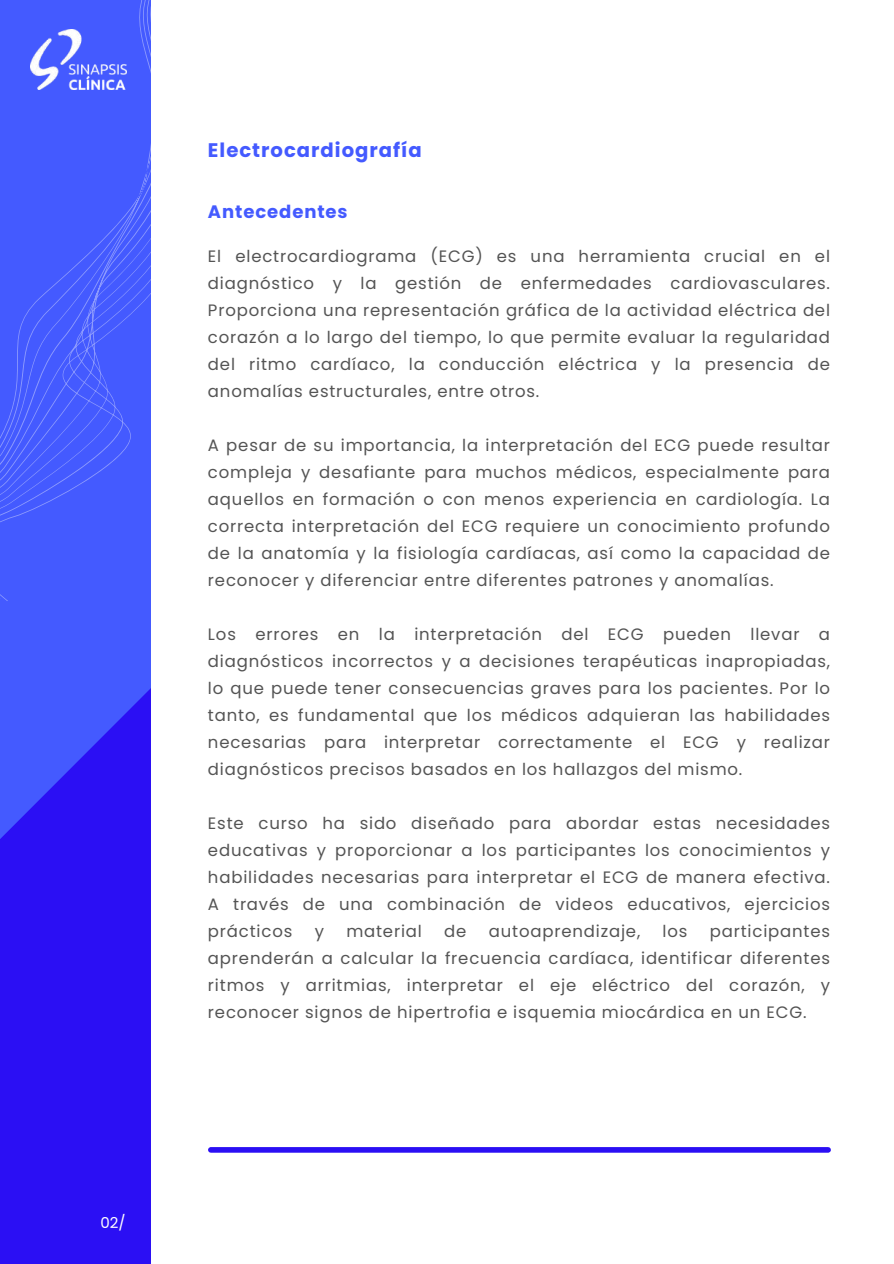
<style>
.page{position:relative;width:894px;height:1264px;background:#fff}
.page>*{position:absolute;margin:0;border:0;box-sizing:border-box;transform-origin:0 0}
.t1{font:700 19.65px "Poppins";letter-spacing:.05em;color:#445aff}
.t2{font:700 18px "Poppins";letter-spacing:.05em;color:#445aff}
.t3{font:16.5px/27px "Poppins";letter-spacing:.05em;color:#545454;text-align:justify}
.t4{font:15px "Poppins";color:#fff}
</style>
<div class="page">
<svg style="left:0;top:622px;width:151px;height:641px;background:#301ff6"></svg>
<div style="left:0;top:0;width:151px;height:622px;background:#445aff"></div>
<div style="left:211px;top:1147px;width:616px;height:5px;background:#2b0ff4"></div>
<img style="left:31px;top:30px;width:95px;height:59px">
<p class="t4" style="left:100px;top:1212px;width:27px">02/</p>
<p class="t1" style="left:208px;top:136px;width:215px">Electrocardiografía</p>
<p class="t2" style="left:208px;top:199px;width:141px">Antecedentes</p>
<p class="t3" style="left:208px;top:243px;width:623px">El electrocardiograma (ECG) es una herramienta crucial en el diagnóstico y la gestión de enfermedades cardiovasculares.<br>Proporciona una representación gráfica de la actividad eléctrica del corazón a lo largo del tiempo, lo que permite evaluar la regularidad del ritmo cardíaco, la conducción eléctrica y la presencia de anomalías estructurales, entre otros.</p>
<p class="t3" style="left:208px;top:432px;width:623px">A pesar de su importancia, la interpretación del ECG puede resultar compleja y desafiante para muchos médicos, especialmente para aquellos en formación o con menos experiencia en cardiología. La correcta interpretación del ECG requiere un conocimiento profundo de la anatomía y la fisiología cardíacas, así como la capacidad de reconocer y diferenciar entre diferentes patrones y anomalías.</p>
<p class="t3" style="left:208px;top:621px;width:623px">Los errores en la interpretación del ECG pueden llevar a diagnósticos incorrectos y a decisiones terapéuticas inapropiadas, lo que puede tener consecuencias graves para los pacientes. Por lo tanto, es fundamental que los médicos adquieran las habilidades necesarias para interpretar correctamente el ECG y realizar diagnósticos precisos basados en los hallazgos del mismo.</p>
<p class="t3" style="left:208px;top:810px;width:623px">Este curso ha sido diseñado para abordar estas necesidades educativas y proporcionar a los participantes los conocimientos y habilidades necesarias para interpretar el ECG de manera efectiva.<br>A través de una combinación de videos educativos, ejercicios prácticos</p>
<p class="t3" style="left:208px;top:918px;width:623px;text-indent:501px">participantes aprenderán a calcular la frecuencia cardíaca, identificar diferentes ritmos y arritmias, interpretar el eje eléctrico del corazón, y reconocer signos de hipertrofia e isquemia miocárdica en un ECG.</p>
<p class="t3" style="left:314px;top:918px;width:11px">y</p>
<p class="t3" style="left:346px;top:918px;width:77px">material</p>
<p class="t3" style="left:444px;top:918px;width:24px">de</p>
<p class="t3" style="left:488px;top:918px;width:153px">autoaprendizaje,</p>
<p class="t3" style="left:662px;top:918px;width:26px">los</p>
</div>
